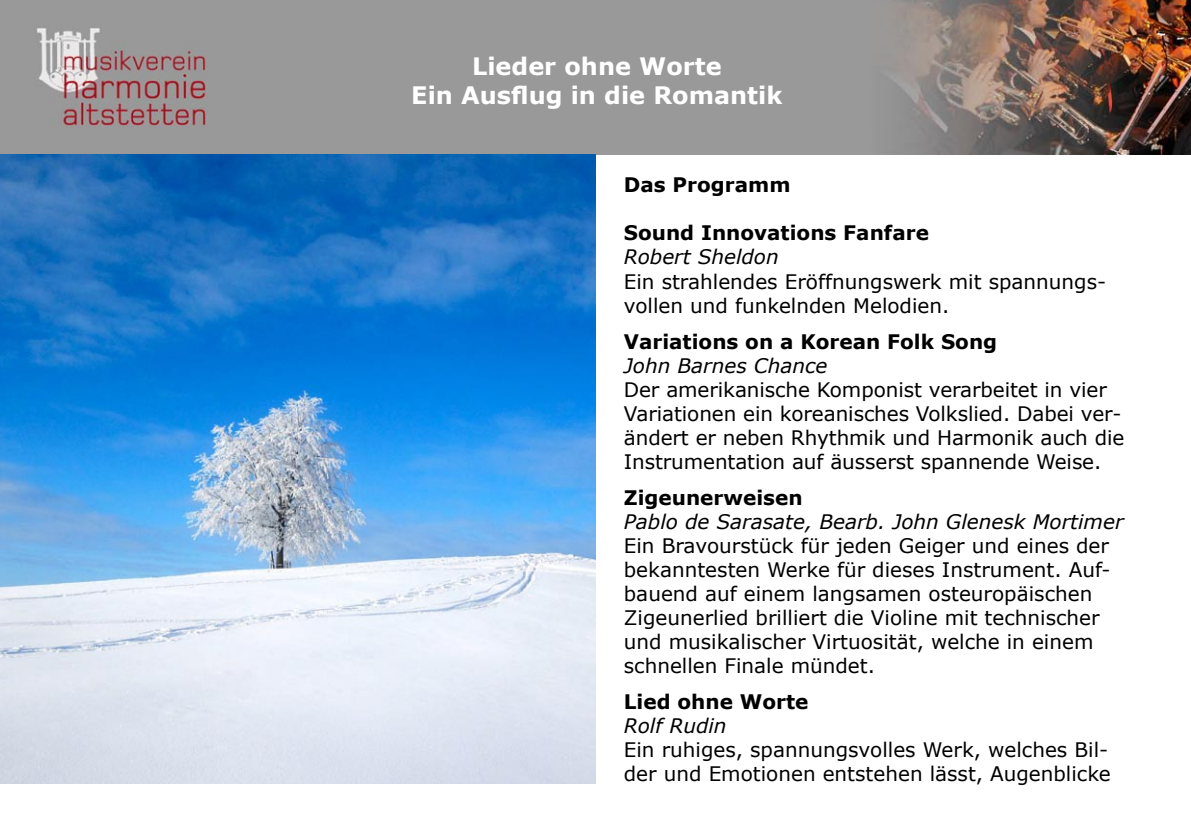
<style>
.page{position:relative;width:1191px;height:840px;background:#fff}
.page>*{position:absolute;margin:0;border:0;box-sizing:border-box;transform-origin:0 0}
.t1{font:700 24px/28.8px "Verdana";color:#fff;text-align:center}
.t2{font:20px/24px "Verdana";color:#000}
.t3{font:700 20px "Verdana";color:#000}
.t4{font:italic 20px "Verdana";color:#000}
</style>
<div class="page">
<img style="left:0;top:0;width:1191px;height:154px">
<img style="left:0;top:154px;width:595px;height:628px">
<img style="left:34px;top:25px;width:174px;height:102px">
<p class="t1" style="left:411px;top:51px;width:373px">Lieder ohne Worte<br>Ein Ausflug in die Romantik</p>
<p class="t3" style="left:624px;top:172px;width:168px">Das Programm</p>
<p class="t3" style="left:624px;top:220px;width:306px">Sound Innovations Fanfare</p>
<p class="t4" style="left:624px;top:244px;width:156px">Robert Sheldon</p>
<p class="t2" style="left:624px;top:268px;width:484px">Ein strahlendes Eröffnungswerk mit spannungs&shy;vollen und funkelnden Melodien.</p>
<p class="t3" style="left:624px;top:328px;width:375px">Variations on a Korean Folk Song</p>
<p class="t4" style="left:624px;top:352px;width:205px">John Barnes Chance</p>
<p class="t2" style="left:624px;top:376px;width:502px">Der amerikanische Komponist verarbeitet in vier Variationen ein koreanisches Volkslied. Dabei ver&shy;ändert er neben Rhythmik und Harmonik auch die Instrumentation auf äusserst spannende Weise.</p>
<p class="t3" style="left:624px;top:484px;width:180px">Zigeunerweisen</p>
<p class="t4" style="left:624px;top:508px;width:501px">Pablo de Sarasate, Bearb. John Glenesk Mortimer</p>
<p class="t2" style="left:624px;top:532px;width:488px">Ein Bravourstück für jeden Geiger und eines der bekanntesten Werke für dieses Instrument. Auf&shy;bauend auf einem langsamen osteuropäischen Zigeunerlied brilliert die Violine mit technischer und musikalischer Virtuosität, welche in einem schnellen Finale mündet.</p>
<p class="t3" style="left:624px;top:688px;width:186px">Lied ohne Worte</p>
<p class="t4" style="left:624px;top:712px;width:104px">Rolf Rudin</p>
<p class="t2" style="left:624px;top:736px;width:488px">Ein ruhiges, spannungsvolles Werk, welches Bil&shy;der und Emotionen entstehen lässt, Augenblicke</p>
</div>
